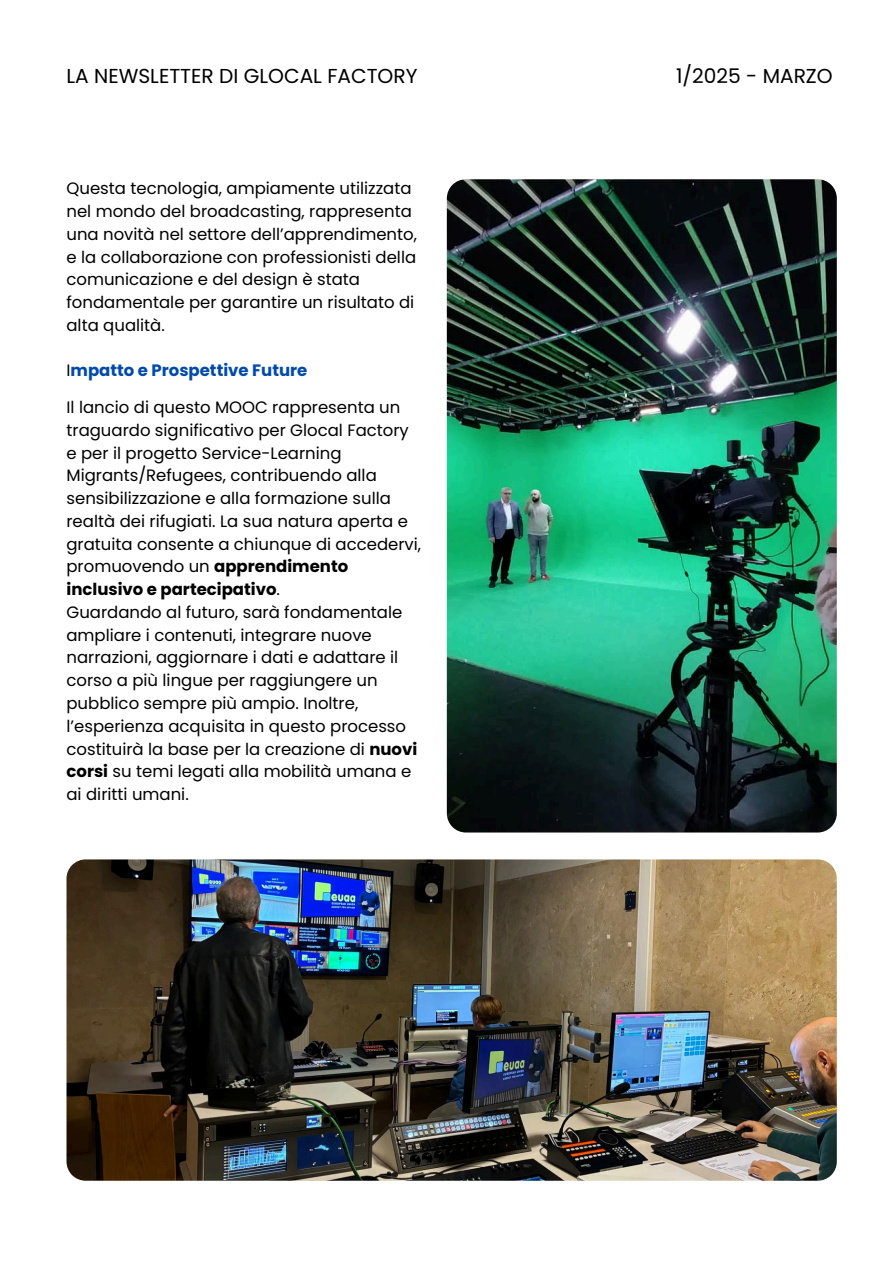
<style>
.page{position:relative;width:894px;height:1264px;background:#fff}
.page>*{position:absolute;margin:0;border:0;box-sizing:border-box;transform-origin:0 0}
.t1{font:20.1px "Poppins";color:#000}
.t2{font:16.5px/22.8px "Poppins";color:#000}
.t3{font:700 16.5px "Poppins";color:#004aad}
.s1{font-weight:400;color:#000}
.s2{font-weight:700}
</style>
<div class="page">
<img style="left:66px;top:859px;width:770px;height:321px">
<img style="left:446px;top:179px;width:390px;height:653px">
<p class="t1" style="left:66px;top:62px;width:352px">LA NEWSLETTER DI GLOCAL FACTORY</p>
<p class="t1" style="left:676px;top:62px;width:158px">1/2025 - MARZO</p>
<p class="t2" style="left:66px;top:177px;width:352px">Questa tecnologia, ampiamente utilizzata nel mondo del broadcasting, rappresenta una novità nel settore dell’apprendimento, e la collaborazione con professionisti della comunicazione e del design è stata fondamentale per garantire un risultato di alta qualità.</p>
<p class="t3" style="left:66px;top:359px;width:242px"><span class="s1">I</span>mpatto e Prospettive Future</p>
<p class="t2" style="left:66px;top:396px;width:356px">Il lancio di questo MOOC rappresenta un traguardo significativo per Glocal Factory e per il progetto Service-Learning Migrants/Refugees, contribuendo alla sensibilizzazione e alla formazione sulla realtà dei rifugiati. La sua natura aperta e gratuita consente a chiunque di accedervi, promuovendo un <span class="s2">apprendimento inclusivo e partecipativo</span>.</p>
<p class="t2" style="left:66px;top:600px;width:352px">Guardando al futuro, sarà fondamentale ampliare i contenuti, integrare nuove narrazioni, aggiornare i dati e adattare il corso a più lingue per raggiungere un pubblico sempre più ampio. Inoltre, l’esperienza acquisita in questo processo costituirà la base per la creazione di <span class="s2">nuovi corsi</span> su temi legati alla mobilità umana e ai diritti umani.</p>
</div>
